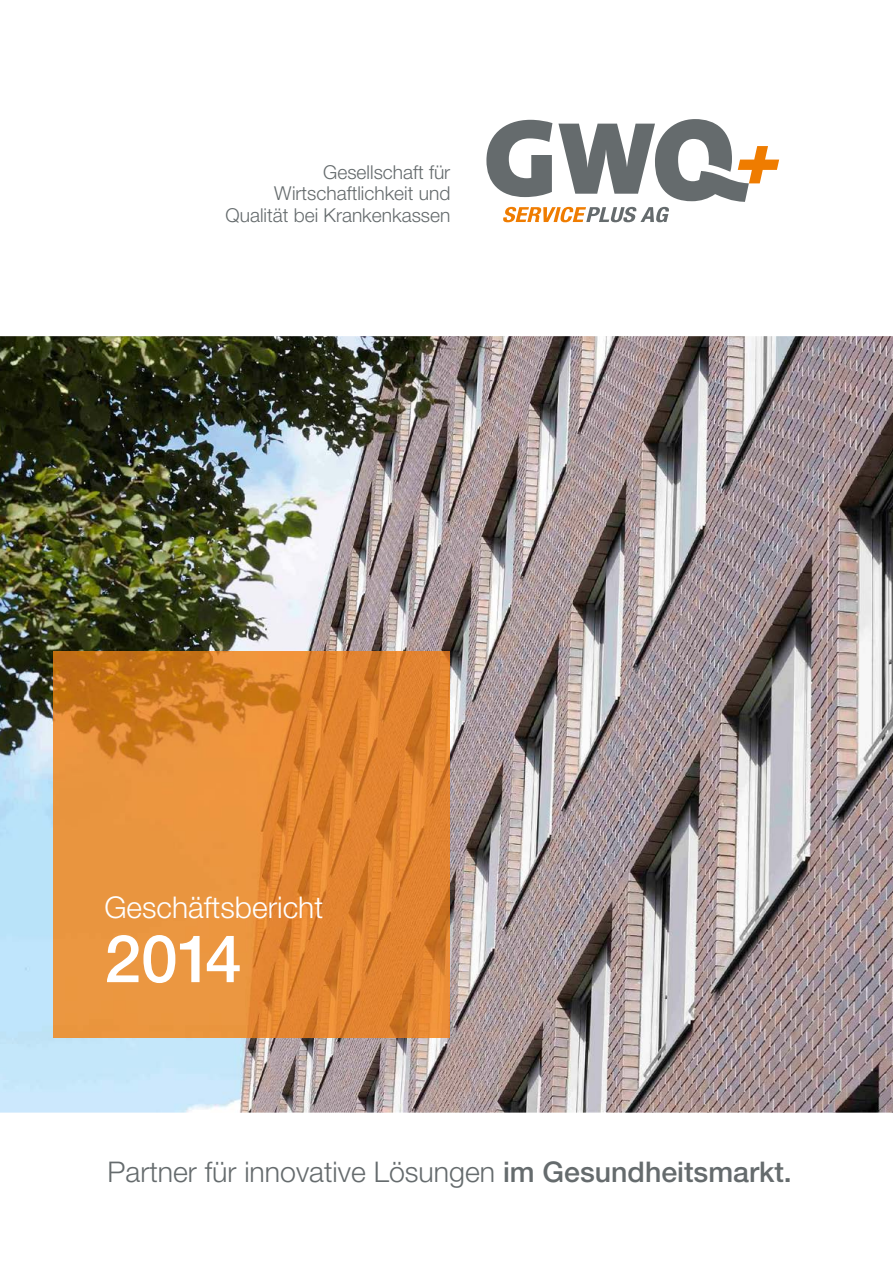
<style>
.page{position:relative;width:893px;height:1263px;background:#fff}
.page>*{position:absolute;margin:0;border:0;box-sizing:border-box;transform-origin:0 0}
.t1{font:500 66px "Helvetica Neue";color:#fff}
.t2{font:300 30px "Helvetica Neue";color:#fff}
.t3{font:300 28.5px "Helvetica Neue";color:#656b6d}
.t4{font:300 19.2px/21.5px "Helvetica Neue";color:#656b6d;text-align:right}
.s1{font-weight:500}
</style>
<div class="page">
<svg style="left:486px;top:119px;width:293px;height:103px"></svg>
<img style="left:0;top:336px;width:893px;height:776px">
<img style="left:54px;top:651px;width:396px;height:386px">
<p class="t4" style="left:226px;top:161px;width:226px">Gesellschaft für<br>Wirtschaftlichkeit und<br>Qualität bei Krankenkassen</p>
<p class="t2" style="left:104px;top:889px;width:220px">Geschäftsbericht</p>
<p class="t1" style="left:104px;top:919px;width:139px">2014</p>
<p class="t3" style="left:108px;top:1154px;width:686px">Partner für innovative Lösungen <span class="s1">im Gesundheitsmarkt.</span></p>
</div>
